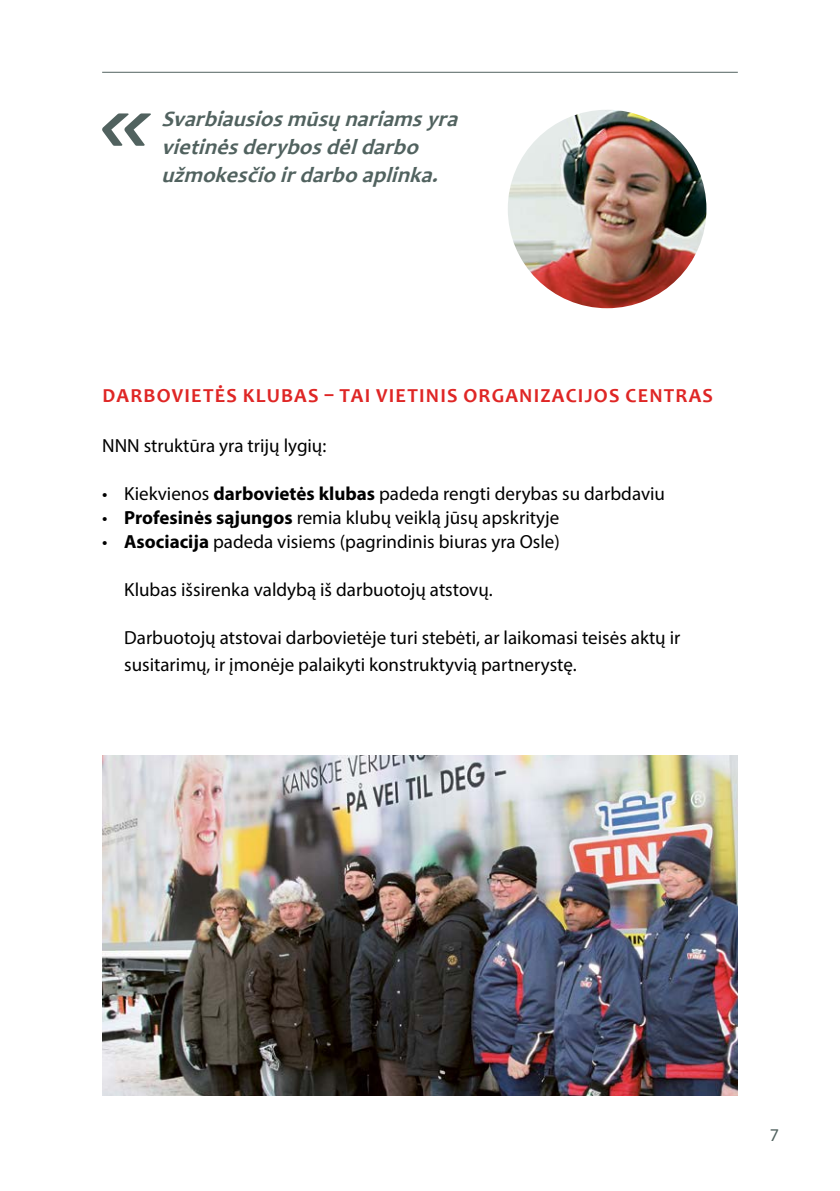
<style>
.page{position:relative;width:840px;height:1191px;background:#fff}
.page>*{position:absolute;margin:0;border:0;box-sizing:border-box;transform-origin:0 0}
.t1{font:italic 700 22px/28px "Candara";color:#51625f}
.t2{font:700 20px "Candara";letter-spacing:.06em;color:#df2625}
.t3{font:19px/27px "Myriad Pro";color:#000}
.t4{font:18px "Myriad Pro";color:#51625f}
.s1{font-weight:700}
</style>
<div class="page">
<hr style="left:102px;top:72px;width:635px;height:1px;background:#51625f">
<img style="left:102px;top:755px;width:635px;height:340px">
<svg style="left:102px;top:113px;width:49px;height:33px"></svg>
<img style="left:507px;top:110px;width:199px;height:198px;border-radius:99px">
<p class="t1" style="left:161px;top:104px;width:304px">Svarbiausiosmūsųnariamsyra vietinėsderybosdėldarbo užmokesčioirdarboaplinka.</p>
<p class="t2" style="left:102px;top:382px;width:611px">DARBOVIETĖS KLUBAS – TAI VIETINIS ORGANIZACIJOS CENTRAS</p>
<p class="t3" style="left:102px;top:431px;width:225px">NNN struktūra yra trijų lygių:</p>
<p class="t3" style="left:102px;top:479px;width:564px">• Kiekvienos <span class="s1">darbovietės klubas</span> padeda rengti derybas su darbdaviu</p>
<p class="t3" style="left:102px;top:503px;width:458px">• <span class="s1">Profesinės sąjungos</span> remia klubų veiklą jūsų apskrityje</p>
<p class="t3" style="left:102px;top:527px;width:459px">• <span class="s1">Asociacija</span> padeda visiems (pagrindinis biuras yra Osle)</p>
<p class="t3" style="left:124px;top:575px;width:370px">Klubas išsirenka valdybą iš darbuotojų atstovų.</p>
<p class="t3" style="left:124px;top:623px;width:557px">Darbuotojų atstovai darbovietėje turi stebėti, ar laikomasi teisės aktų ir susitarimų, ir įmonėje palaikyti konstruktyvią partnerystę.</p>
<p class="t4" style="left:769px;top:1123px;width:11px">7</p>
</div>
